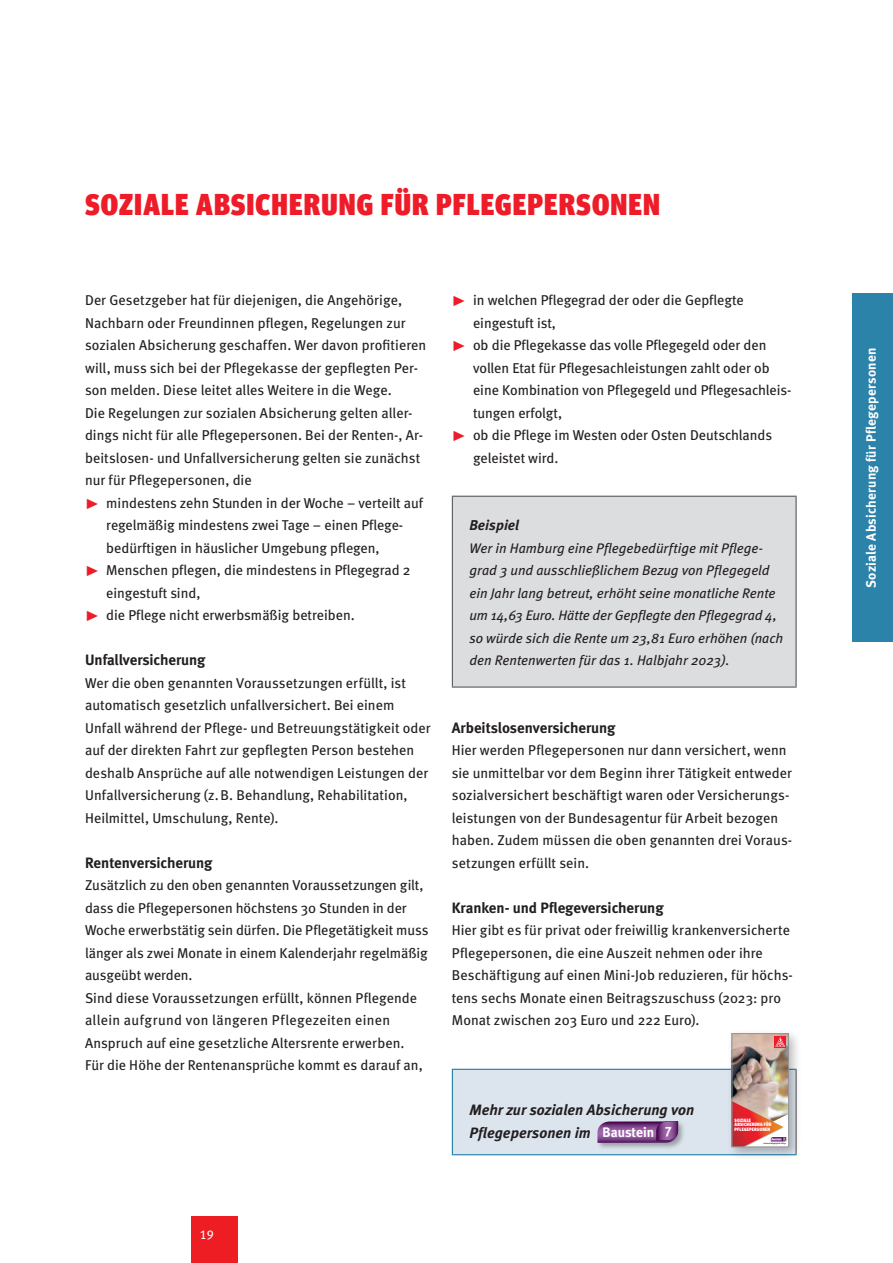
<style>
.page{position:relative;width:893px;height:1263px;background:#fff}
.page>*{position:absolute;margin:0;border:0;box-sizing:border-box;transform-origin:0 0}
.t1{font:900 condensed 30px "Meta Head IGM";letter-spacing:.04em;color:#ee1c28}
.t2{font:700 15px "Meta";color:#231f20}
.t3{font:italic 700 15px/22.5px "Meta";letter-spacing:.005em;color:#231f20}
.t4{font:14.25px/22.5px "Meta";color:#231f20}
.t5{font:italic 700 14.25px "Meta";letter-spacing:.005em;color:#231f20}
.t6{font:italic 13.8px/22.5px "Meta";color:#231f20}
.t7{font:700 13.8px "Meta";color:#fff}
.t8{font:700 13.5px "Meta";letter-spacing:.015em;color:#fff}
.t9{font:12.75px "Meta Plus Book Caps";color:#fff}
.t10{font:900 condensed 4.8px/4.8px "Meta Head IGM";letter-spacing:.04em;color:#fff}
.t11{font:700 2.55px "Meta";color:#fff}
.t12{font:700 1.65px "Meta IGM";color:#231f20}
.s1{font-family:"Meta IGM";font-weight:700;font-size:28.5px;color:#ee1c28}
</style>
<div class="page">
<div style="left:853px;top:293px;width:40px;height:349px;background:#2c83aa"></div>
<div style="left:191px;top:1216px;width:47px;height:47px;background:#ee1d23"></div>
<div style="left:452px;top:496px;width:344px;height:191px;background:#dcdddf"></div>
<hr style="left:452px;top:497px;width:1px;height:189px;background:#636366">
<hr style="left:452px;top:496px;width:345px;height:1px;background:#636366">
<hr style="left:795px;top:497px;width:2px;height:189px;background:#636366">
<hr style="left:452px;top:686px;width:345px;height:2px;background:#636366">
<div style="left:452px;top:1069px;width:344px;height:86px;background:#dce5ee"></div>
<hr style="left:452px;top:1070px;width:1px;height:84px;background:#2c83aa">
<hr style="left:452px;top:1069px;width:345px;height:1px;background:#2c83aa">
<hr style="left:452px;top:1154px;width:345px;height:1px;background:#2c83aa">
<div style="left:596px;top:1120px;width:89px;height:30px;background:#231f20;opacity:.35"></div>
<svg style="left:597px;top:1121px;width:81px;height:22px;background:#834c8d"></svg>
<div style="left:727px;top:1029px;width:75px;height:131px;background:#231f20;opacity:.3"></div>
<img style="left:734px;top:1035px;width:53px;height:66px">
<div style="left:732px;top:1100px;width:52px;height:47px;background:#231f20;opacity:.4"></div>
<div style="left:774px;top:1036px;width:12px;height:11px;background:#ee1c28"></div>
<svg style="left:775px;top:1037px;width:10px;height:10px"></svg>
<svg style="left:734px;top:1101px;width:53px;height:44px;background:#dc7f78"></svg>
<div style="left:732px;top:1033px;width:57px;height:114px;border:1px solid #939598"></div>
<h1 class="t1" style="left:85px;top:181px;width:576px">SOZIALE ABSICHERUNG FÜR PFLEGEPERSONEN</h1>
<p class="t4" style="left:85px;top:289px;width:319px">Der Gesetzgeber hat für diejenigen, die Angehörige,</p>
<p class="t4" style="left:85px;top:311px;width:322px">Nachbarn oder Freundinnen pflegen, Regelungen zur</p>
<p class="t4" style="left:85px;top:334px;width:343px">sozialen Absicherung geschaffen. Wer davon profitieren</p>
<p class="t4" style="left:85px;top:356px;width:334px">will, muss sich bei der Pflegekasse der gepflegten Per-</p>
<p class="t4" style="left:85px;top:379px;width:308px">son melden. Diese leitet alles Weitere in die Wege.</p>
<p class="t4" style="left:85px;top:401px;width:329px">Die Regelungen zur sozialen Absicherung gelten aller-</p>
<p class="t4" style="left:85px;top:424px;width:339px">dings nicht für alle Pflegepersonen. Bei der Renten-, Ar-</p>
<p class="t4" style="left:85px;top:446px;width:337px">beitslosen- und Unfallversicherung gelten sie zunächst</p>
<p class="t4" style="left:85px;top:469px;width:168px">nur für Pflegepersonen, die</p>
<p class="t4" style="left:85px;top:491px;width:340px"><span class="s1">▸</span> mindestens zehn Stunden in der Woche – verteilt auf</p>
<p class="t4" style="left:106px;top:514px;width:297px">regelmäßig mindestens zwei Tage – einen Pflege-</p>
<p class="t4" style="left:106px;top:536px;width:275px">bedürftigen in häuslicher Umgebung pflegen,</p>
<p class="t4" style="left:85px;top:559px;width:327px"><span class="s1">▸</span> Menschen pflegen, die mindestens in Pflegegrad 2</p>
<p class="t4" style="left:106px;top:581px;width:96px">eingestuft sind,</p>
<p class="t4" style="left:85px;top:604px;width:271px"><span class="s1">▸</span> die Pflege nicht erwerbsmäßig betreiben.</p>
<p class="t2" style="left:85px;top:651px;width:122px">Unfallversicherung</p>
<p class="t4" style="left:85px;top:671px;width:347px">Wer die oben genannten Voraussetzungen erfüllt, ist automatisch gesetzlich unfallversichert. Bei einem Unfall während der Pflege- und Betreuungstätigkeit oder auf der direkten Fahrt zur gepflegten Person bestehen deshalb Ansprüche auf alle notwendigen Leistungen der Unfallversicherung (z.B. Behandlung, Rehabilitation, Heilmittel, Umschulung, Rente).</p>
<p class="t2" style="left:85px;top:853px;width:129px">Rentenversicherung</p>
<p class="t4" style="left:85px;top:874px;width:345px">Zusätzlich zu den oben genannten Voraussetzungen gilt, dass die Pflegepersonen höchstens 30 Stunden in der Woche erwerbstätig sein dürfen. Die Pflegetätigkeit muss länger als zwei Monate in einem Kalenderjahr regelmäßig ausgeübt werden.<br>Sind diese Voraussetzungen erfüllt, können Pflegende allein aufgrund von längeren Pflegezeiten einen Anspruch auf eine gesetzliche Altersrente erwerben.<br>Für die Höhe der Rentenansprüche kommt es darauf an,</p>
<p class="t4" style="left:452px;top:289px;width:293px"><span class="s1">▸</span> in welchen Pflegegrad der oder die Gepflegte</p>
<p class="t4" style="left:473px;top:311px;width:84px">eingestuft ist,</p>
<p class="t4" style="left:452px;top:334px;width:316px"><span class="s1">▸</span> ob die Pflegekasse das volle Pflegegeld oder den</p>
<p class="t4" style="left:473px;top:356px;width:298px">vollen Etat für Pflegesachleistungen zahlt oder ob</p>
<p class="t4" style="left:473px;top:379px;width:320px">eine Kombination von Pflegegeld und Pflegesachleis-</p>
<p class="t4" style="left:473px;top:401px;width:91px">tungen erfolgt,</p>
<p class="t4" style="left:452px;top:424px;width:322px"><span class="s1">▸</span> ob die Pflege im Westen oder Osten Deutschlands</p>
<p class="t4" style="left:473px;top:446px;width:87px">geleistet wird.</p>
<p class="t5" style="left:469px;top:517px;width:51px">Beispiel</p>
<p class="t6" style="left:469px;top:536px;width:315px">Wer in Hamburg eine Pflegebedürftige mit Pflege&shy;grad 3 und ausschließlichem Bezug von Pflegegeld ein Jahr lang betreut, erhöht seine monatliche Rente um 14,63 Euro. Hätte der Gepflegte den Pflegegrad 4, so würde sich die Rente um 23,81 Euro erhöhen (nach den Rentenwerten für das 1. Halbjahr 2023).</p>
<p class="t2" style="left:452px;top:718px;width:165px">Arbeitslosenversicherung</p>
<p class="t4" style="left:452px;top:739px;width:342px">Hier werden Pflegepersonen nur dann versichert, wenn sie unmittelbar vor dem Beginn ihrer Tätigkeit entweder sozialversichert beschäftigt waren oder Versicherungs&shy;leistungen von der Bundesagentur für Arbeit bezogen haben. Zudem müssen die oben genannten drei Voraus&shy;setzungen erfüllt sein.</p>
<p class="t2" style="left:452px;top:898px;width:213px">Kranken- und Pflegeversicherung</p>
<p class="t4" style="left:452px;top:919px;width:343px">Hier gibt es für privat oder freiwillig krankenversicherte Pflegepersonen, die eine Auszeit nehmen oder ihre Beschäftigung auf einen Mini-Job reduzieren, für höchs&shy;tens sechs Monate einen Beitragszuschuss (2023: pro Monat zwischen 203 Euro und 222 Euro).</p>
<p class="t3" style="left:469px;top:1098px;width:226px">Mehr zur sozialen Absicherung von<br>Pflegepersonen im</p>
<p class="t7" style="left:602px;top:1124px;width:71px;rotate:-1deg">Baustein 7</p>
<p class="t10" style="left:735px;top:1117px;width:38px">SOZIALE<br>ABSICHERUNG FÜR<br>PFLEGEPERSONEN</p>
<p class="t11" style="left:772px;top:1138px;width:15px;rotate:-1deg">Baustein 7</p>
<p class="t12" style="left:764px;top:1142px;width:24px">IG Metall Wegbegleiter Pflege</p>
<p class="t9" style="left:200px;top:1227px;width:15px">19</p>
<p class="t8" style="left:863px;top:588px;width:241px;rotate:-90deg">Soziale Absicherung für Pflegepersonen</p>
</div>
